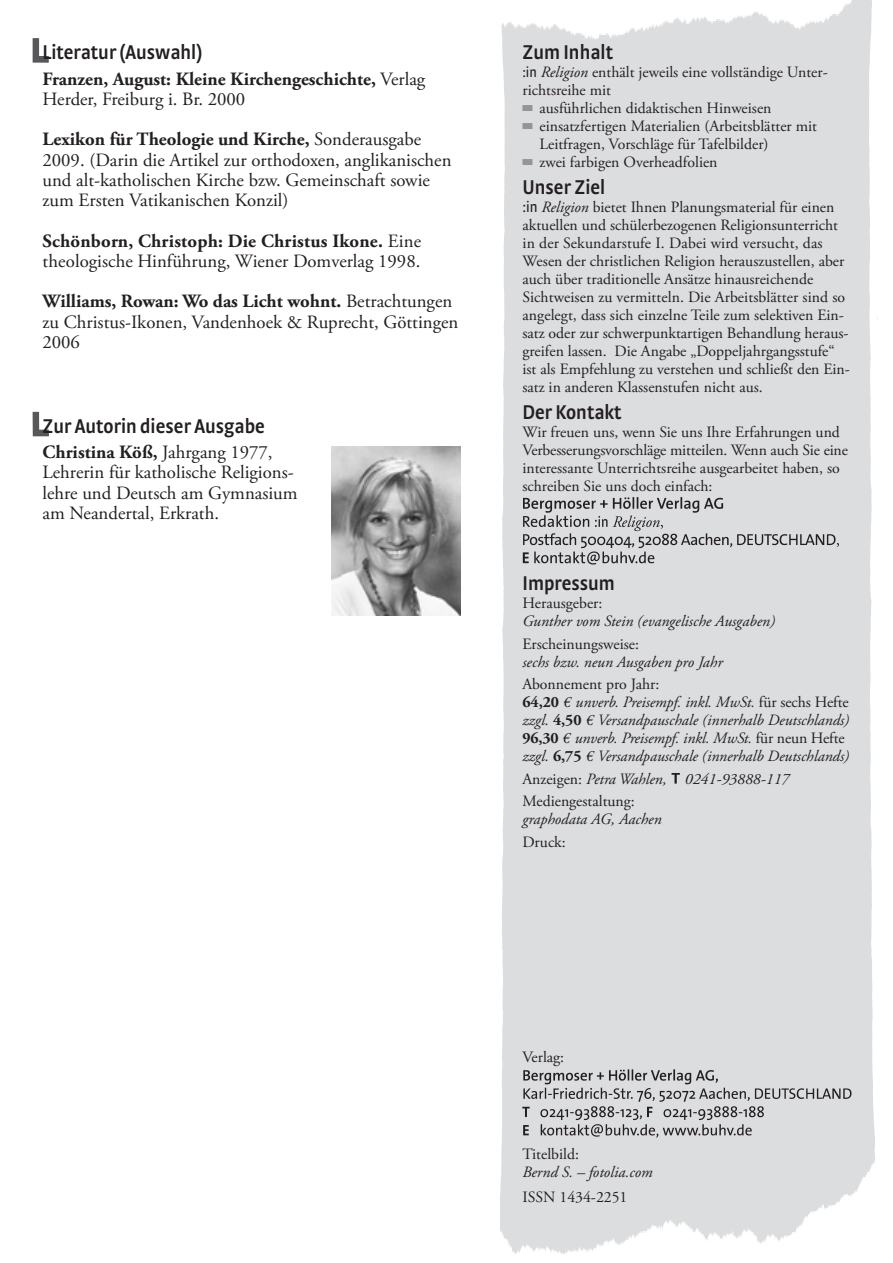
<style>
.page{position:relative;width:893px;height:1263px;background:#fff}
.page>*{position:absolute;margin:0;border:0;box-sizing:border-box;transform-origin:0 0}
.t1{font:600 condensed 21px "Strada OT";color:#231f20}
.t2{font:18.75px/20.2px "Adobe Garamond Pro";color:#231f20}
.t3{font:700 18.75px/20.2px "Adobe Garamond Pro";color:#231f20}
.t4{font:15.75px/18px "Adobe Garamond Pro";color:#231f20}
.t5{font:italic 15.75px/18px "Adobe Garamond Pro";color:#231f20}
.s1{font-weight:400}
.s2{font-weight:700}
.s3{font-family:"Strada OT";font-stretch:condensed;font-size:15px}
.s4{font-style:italic}
.s5{font-family:"Strada OT";font-stretch:condensed}
.s6{font-style:normal}
.s7{font-weight:700;font-style:normal}
</style>
<div class="page">
<svg style="left:33px;top:412px;width:16px;height:24px"></svg>
<svg style="left:33px;top:38px;width:16px;height:25px"></svg>
<img style="left:332px;top:446px;width:129px;height:169px">
<img style="left:522px;top:1067px;width:331px;height:70px">
<img style="left:523px;top:496px;width:316px;height:70px">
<svg style="left:671px;top:771px;width:9px;height:13px"></svg>
<h1 class="t1" style="left:43px;top:44px;width:162px">Literatur (Auswahl)</h1>
<p class="t3" style="left:43px;top:70px;width:384px">Franzen, August: Kleine Kirchengeschichte, <span class="s1">Verlag<br>Herder, Freiburg i. Br. 2000</span></p>
<p class="t2" style="left:43px;top:131px;width:410px"><span class="s2">Lexikon für Theologie und Kirche,</span> Sonderausgabe 2009. (Darin die Artikel zur orthodoxen, anglikanischen und alt-katholischen Kirche bzw. Gemeinschaft sowie zum Ersten Vatikanischen Konzil)</p>
<p class="t2" style="left:43px;top:232px;width:380px"><span class="s2">Schönborn, Christoph: Die Christus Ikone.</span> Eine theologische Hinführung, Wiener Domverlag 1998.</p>
<p class="t2" style="left:43px;top:293px;width:417px"><span class="s2">Williams, Rowan: Wo das Licht wohnt.</span> Betrachtungen zu Christus-Ikonen, Vandenhoek &amp; Ruprecht, Göttingen<br>2006</p>
<h1 class="t1" style="left:43px;top:418px;width:224px">Zur Autorin dieser Ausgabe</h1>
<p class="t2" style="left:43px;top:444px;width:257px"><span class="s2">Christina Köß,</span> Jahrgang 1977,<br>Lehrerin für katholische Religions - lehre und Deutsch am Gymnasium am Neandertal, Erkrath.</p>
<h1 class="t1" style="left:522px;top:44px;width:92px">Zum Inhalt</h1>
<p class="t4" style="left:522px;top:64px;width:307px"><span class="s3">:in</span> <span class="s4">Religion</span> enthält jeweils eine vollständige Unter&shy;richtsreihe mit</p>
<p class="t4" style="left:523px;top:100px;width:250px"><sup>■</sup> ausführlichen didaktischen Hinweisen</p>
<p class="t4" style="left:539px;top:118px;width:279px;text-indent:-17px"><sup>■</sup> einsatzfertigen Materialien (Arbeitsblätter mit<br>Leitfragen, Vorschläge für Tafelbilder)</p>
<p class="t4" style="left:523px;top:154px;width:196px"><sup>■</sup> zwei farbigen Overheadfolien</p>
<h1 class="t1" style="left:522px;top:179px;width:84px">Unser Ziel</h1>
<p class="t4" style="left:522px;top:199px;width:329px"><span class="s5">:in</span> <span class="s4">Religion</span> bietet Ihnen Planungsmaterial für einen aktuellen und schülerbezogenen Religionsunterricht in der Sekundarstufe I. Dabei wird versucht, das Wesen der christlichen Religion herauszustellen, aber auch über traditionelle Ansätze hinausreichende Sichtweisen zu vermitteln. Die Arbeitsblätter sind so angelegt, dass sich einzelne Teile zum selektiven Ein&shy;satz oder zur schwerpunktartigen Behandlung heraus&shy;greifen lassen. Die Angabe „Doppeljahrgangsstufe“ ist als Empfehlung zu verstehen und schließt den Ein&shy;satz in anderen Klassenstufen nicht aus.</p>
<h1 class="t1" style="left:522px;top:404px;width:101px">Der Kontakt</h1>
<p class="t4" style="left:522px;top:424px;width:327px">Wir freuen uns, wenn Sie uns Ihre Erfahrungen und Verbesserungsvorschläge mitteilen. Wenn auch Sie eine interessante Unterrichtsreihe ausgearbeitet haben, so schreiben Sie uns doch einfach:</p>
<h1 class="t1" style="left:522px;top:575px;width:94px">Impressum</h1>
<p class="t4" style="left:522px;top:595px;width:81px">Herausgeber:</p>
<p class="t5" style="left:522px;top:613px;width:254px">Gunther vom Stein (evangelische Ausgaben)</p>
<p class="t4" style="left:522px;top:636px;width:118px">Erscheinungsweise:</p>
<p class="t5" style="left:522px;top:654px;width:202px">sechs bzw. neun Ausgaben pro Jahr</p>
<p class="t5" style="left:522px;top:677px;width:328px"><span class="s6">Abonnement pro Jahr:<br></span><span class="s7">64,20</span> € unverb. Preisempf. inkl. MwSt. <span class="s6">für sechs Hefte </span>zzgl. <span class="s7">4,50</span> € Versandpauschale (innerhalb Deutschlands)<br><span class="s7">96,30</span> € unverb. Preisempf. inkl. MwSt. <span class="s6">für neun Hefte </span>zzgl. <span class="s7">6,75</span> € Versandpauschale (innerhalb Deutschlands)</p>
<p class="t4" style="left:522px;top:769px;width:268px;line-height:22.5px">Anzeigen: <span class="s4">Petra Wahlen, 0241-93888-117<br></span>Mediengestaltung:</p>
<p class="t5" style="left:522px;top:812px;width:141px">graphodata AG, Aachen</p>
<p class="t4" style="left:522px;top:834px;width:45px">Druck:</p>
<p class="t4" style="left:522px;top:1049px;width:43px">Verlag:</p>
<p class="t4" style="left:522px;top:1146px;width:58px">Titelbild:</p>
<p class="t5" style="left:522px;top:1165px;width:132px">Bernd S. – fotolia.com</p>
<p class="t4" style="left:522px;top:1190px;width:107px">ISSN 1434-2251</p>
</div>
